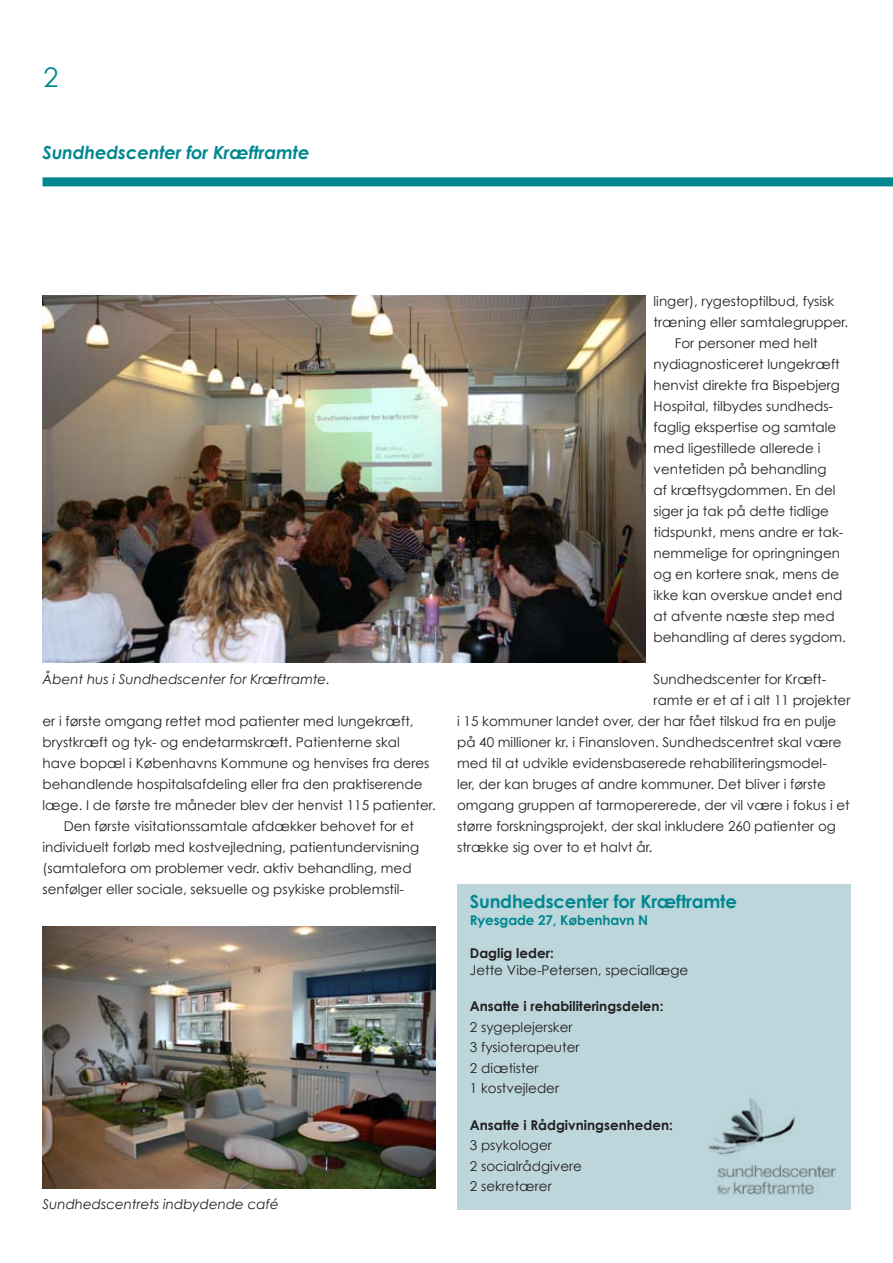
<style>
.page{position:relative;width:893px;height:1263px;background:#fff}
.page>*{position:absolute;margin:0;border:0;box-sizing:border-box;transform-origin:0 0}
.t1{font:italic 700 18px "Century Gothic";letter-spacing:-.01em;color:#008790}
.t2{font:700 18px "Century Gothic";letter-spacing:-.01em;color:#008790}
.t3{font:13.5px/20.4px "Century Gothic";color:#231f20}
.t4{font:700 13.5px "Century Gothic";color:#231f20}
.t5{font:italic 13.5px "Century Gothic";color:#231f20}
.t6{font:700 13.5px "Century Gothic";letter-spacing:-.01em;color:#008790}
</style>
<div class="page">
<div style="left:43px;top:177px;width:850px;height:9px;background:#008790"></div>
<img style="left:43px;top:296px;width:602px;height:367px">
<img style="left:43px;top:926px;width:393px;height:263px">
<div style="left:457px;top:884px;width:393px;height:326px;background:#bcd6db"></div>
<img style="left:709px;top:1098px;width:127px;height:97px">
<h1 class="t1" style="left:43px;top:141px;width:269px">Sundhedscenter for Kræftramte</h1>
<p class="t5" style="left:43px;top:671px;width:289px">Åbent hus i Sundhedscenter for Kræftramte.</p>
<p class="t3" style="left:43px;top:711px;width:373px">er i første omgang rettet mod patienter med lungekræft,</p>
<p class="t3" style="left:43px;top:732px;width:359px">brystkræft og tyk- og endetarmskræft. Patienterne skal</p>
<p class="t3" style="left:43px;top:753px;width:388px">have bopæl i Københavns Kommune og henvises fra deres</p>
<p class="t3" style="left:43px;top:774px;width:381px">behandlende hospitalsafdeling eller fra den praktiserende</p>
<p class="t3" style="left:43px;top:795px;width:395px">læge. I de første tre måneder blev der henvist 115 patienter.</p>
<p class="t3" style="left:64px;top:816px;width:352px">Den første visitationssamtale afdækker behovet for et</p>
<p class="t3" style="left:43px;top:837px;width:378px">individuelt forløb med kostvejledning, patientundervisning</p>
<p class="t3" style="left:43px;top:858px;width:371px">(samtalefora om problemer vedr. aktiv behandling, med</p>
<p class="t3" style="left:43px;top:879px;width:363px">senfølger eller sociale, seksuelle og psykiske problemstil-</p>
<p class="t5" style="left:43px;top:1196px;width:238px">Sundhedscentrets indbydende café</p>
<p class="t3" style="left:654px;top:291px;width:182px">linger), rygestoptilbud, fysisk</p>
<p class="t3" style="left:654px;top:312px;width:196px">træning eller samtalegrupper.</p>
<p class="t3" style="left:675px;top:333px;width:144px">For personer med helt</p>
<p class="t3" style="left:654px;top:354px;width:188px">nydiagnosticeret lungekræft</p>
<p class="t3" style="left:654px;top:375px;width:188px">henvist direkte fra Bispebjerg</p>
<p class="t3" style="left:654px;top:396px;width:181px">Hospital, tilbydes sundheds-</p>
<p class="t3" style="left:654px;top:417px;width:184px">faglig ekspertise og samtale</p>
<p class="t3" style="left:654px;top:438px;width:168px">med ligestillede allerede i</p>
<p class="t3" style="left:654px;top:459px;width:174px">ventetiden på behandling</p>
<p class="t3" style="left:654px;top:480px;width:183px">af kræftsygdommen. En del</p>
<p class="t3" style="left:654px;top:501px;width:177px">siger ja tak på dette tidlige</p>
<p class="t3" style="left:654px;top:522px;width:191px">tidspunkt, mens andre er tak-</p>
<p class="t3" style="left:654px;top:543px;width:188px">nemmelige for opringningen</p>
<p class="t3" style="left:654px;top:564px;width:187px">og en kortere snak, mens de</p>
<p class="t3" style="left:654px;top:585px;width:190px">ikke kan overskue andet end</p>
<p class="t3" style="left:654px;top:606px;width:182px">at afvente næste step med</p>
<p class="t3" style="left:654px;top:627px;width:194px">behandling af deres sygdom.</p>
<p class="t3" style="left:654px;top:669px;width:174px">Sundhedscenter for Kræft-</p>
<p class="t3" style="left:654px;top:690px;width:198px">ramte er et af i alt 11 projekter</p>
<p class="t3" style="left:457px;top:711px;width:381px">i 15 kommuner landet over, der har fået tilskud fra en pulje</p>
<p class="t3" style="left:457px;top:732px;width:386px">på 40 millioner kr. i Finansloven. Sundhedscentret skal være</p>
<p class="t3" style="left:457px;top:753px;width:371px">med til at udvikle evidensbaserede rehabiliteringsmodel-</p>
<p class="t3" style="left:457px;top:774px;width:370px">ler, der kan bruges af andre kommuner. Det bliver i første</p>
<p class="t3" style="left:457px;top:795px;width:394px">omgang gruppen af tarmopererede, der vil være i fokus i et</p>
<p class="t3" style="left:457px;top:816px;width:380px">større forskningsprojekt, der skal inkludere 260 patienter og</p>
<p class="t3" style="left:457px;top:837px;width:197px">strække sig over to et halvt år.</p>
<h1 class="t2" style="left:470px;top:890px;width:269px">Sundhedscenter for Kræftramte</h1>
<p class="t6" style="left:470px;top:911px;width:180px">Ryesgade 27, København N</p>
<p class="t4" style="left:470px;top:945px;width:85px">Daglig leder:</p>
<p class="t3" style="left:470px;top:959px;width:220px">Jette Vibe-Petersen, speciallæge</p>
<p class="t4" style="left:470px;top:998px;width:195px">Ansatte i rehabiliteringsdelen:</p>
<p class="t3" style="left:470px;top:1016px;width:111px">2 sygeplejersker<br>3 fysioterapeuter<br>2 diætister<br>1 kostvejleder</p>
<p class="t4" style="left:470px;top:1116px;width:205px">Ansatte i Rådgivningsenheden:</p>
<p class="t3" style="left:470px;top:1135px;width:114px">3 psykologer<br>2 socialrådgivere<br>2 sekretærer</p>
</div>
